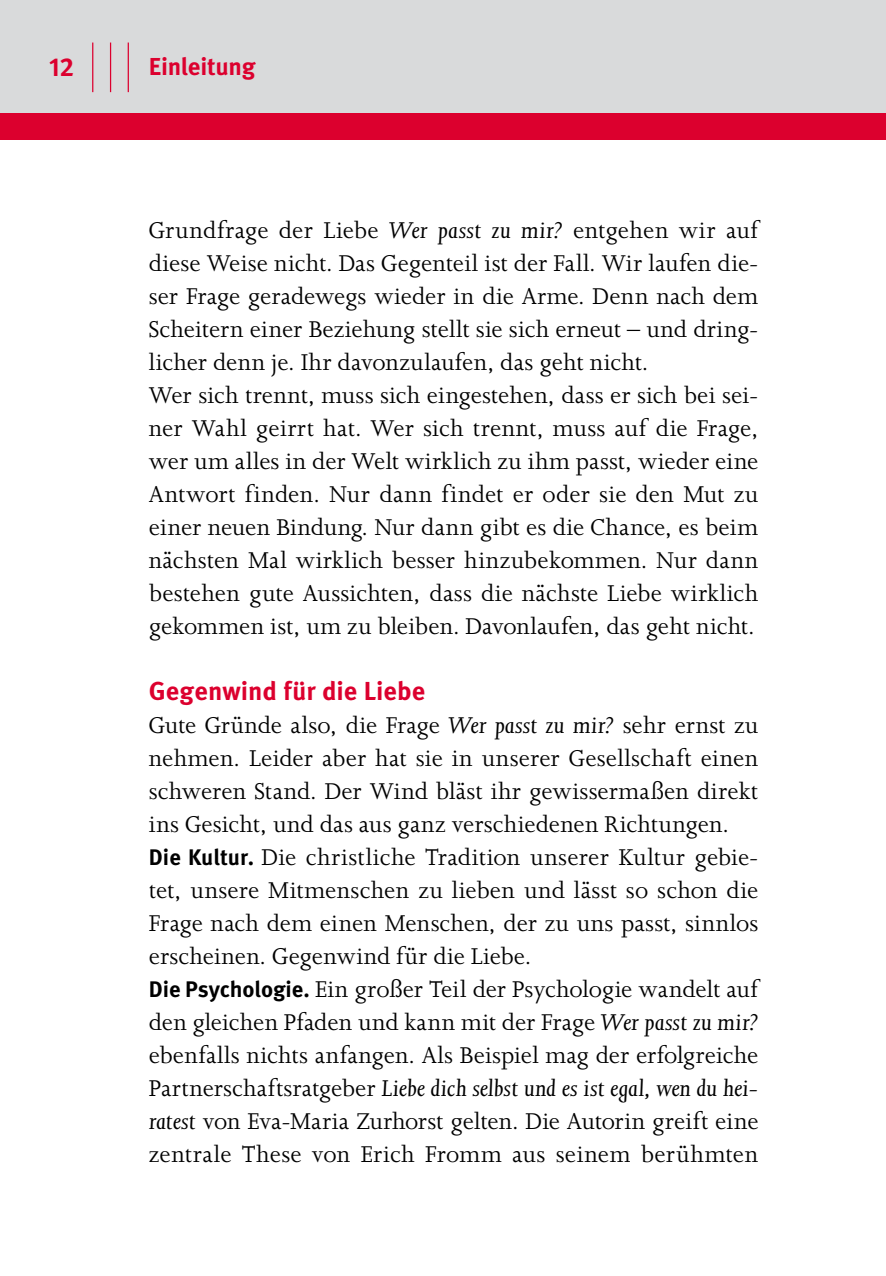
<style>
.page{position:relative;width:886px;height:1276px;background:#fff}
.page>*{position:absolute;margin:0;border:0;box-sizing:border-box;transform-origin:0 0}
._02_01_GS{font:26.25px/33px "Joanna MT Std";letter-spacing:.01em;color:#000;text-align:justify}
._01_03_UebS_3{font:700 26px "Meta Pro";color:#dc002e}
.t1{font:700 24.5px "Meta Pro";letter-spacing:-.01em;color:#dc002e}
.s1{font-style:italic}
.s2{font-family:"Meta Pro";font-weight:700;font-size:22.5px}
</style>
<div class="page">
<div style="left:0;top:0;width:886px;height:120px;background:#d9dadb"></div>
<div style="left:0;top:113px;width:886px;height:27px;background:#dc002e"></div>
<hr style="left:92px;top:43px;width:1px;height:49px;background:#dc002e">
<hr style="left:110px;top:43px;width:1px;height:49px;background:#dc002e">
<hr style="left:128px;top:43px;width:1px;height:49px;background:#dc002e">
<p class="_01_03_UebS_3" style="left:49px;top:50px;width:27px">12</p>
<p class="t1" style="left:149px;top:51px;width:108px">Einleitung</p>
<p class="_02_01_GS" style="left:149px;top:214px;width:611px">Grundfrage der Liebe <span class="s1">Wer passt zu mir?</span> entgehen wir auf diese Weise nicht. Das Gegenteil ist der Fall. Wir laufen die&shy;ser Frage geradewegs wieder in die Arme. Denn nach dem Scheitern einer Beziehung stellt sie sich erneut – und dring&shy;licher denn je. Ihr davonzulaufen, das geht nicht.</p>
<p class="_02_01_GS" style="left:149px;top:379px;width:611px">Wer sich trennt, muss sich eingestehen, dass er sich bei sei&shy;ner Wahl geirrt hat. Wer sich trennt, muss auf die Frage, wer um alles in der Welt wirklich zu ihm passt, wieder eine Antwort finden. Nur dann findet er oder sie den Mut zu einer neuen Bindung. Nur dann gibt es die Chance, es beim nächsten Mal wirklich besser hinzubekommen. Nur dann bestehen gute Aussichten, dass die nächste Liebe wirklich gekommen ist, um zu bleiben. Davonlaufen, das geht nicht.</p>
<p class="_01_03_UebS_3" style="left:149px;top:675px;width:278px">Gegenwind für die Liebe</p>
<p class="_02_01_GS" style="left:149px;top:709px;width:611px">Gute Gründe also, die Frage <span class="s1">Wer passt zu mir?</span> sehr ernst zu nehmen. Leider aber hat sie in unserer Gesellschaft einen schweren Stand. Der Wind bläst ihr gewissermaßen direkt ins Gesicht, und das aus ganz verschiedenen Richtungen.</p>
<p class="_02_01_GS" style="left:149px;top:841px;width:611px"><span class="s2">Die Kultur.</span> Die christliche Tradition unserer Kultur gebie&shy;tet, unsere Mitmenschen zu lieben und lässt so schon die Frage nach dem einen Menschen, der zu uns passt, sinnlos erscheinen. Gegenwind für die Liebe.</p>
<p class="_02_01_GS" style="left:149px;top:973px;width:611px"><span class="s2">Die Psychologie.</span> Ein großer Teil der Psychologie wandelt auf den gleichen Pfaden und kann mit der Frage <span class="s1">Wer passt zu mir? </span>ebenfalls nichts anfangen. Als Beispiel mag der erfolgreiche Partnerschaftsratgeber <span class="s1">Liebe dich selbst und es ist egal, wen du hei&shy;ratest</span> von Eva-Maria Zurhorst gelten. Die Autorin greift eine zentrale These von Erich Fromm aus seinem berühmten</p>
</div>
